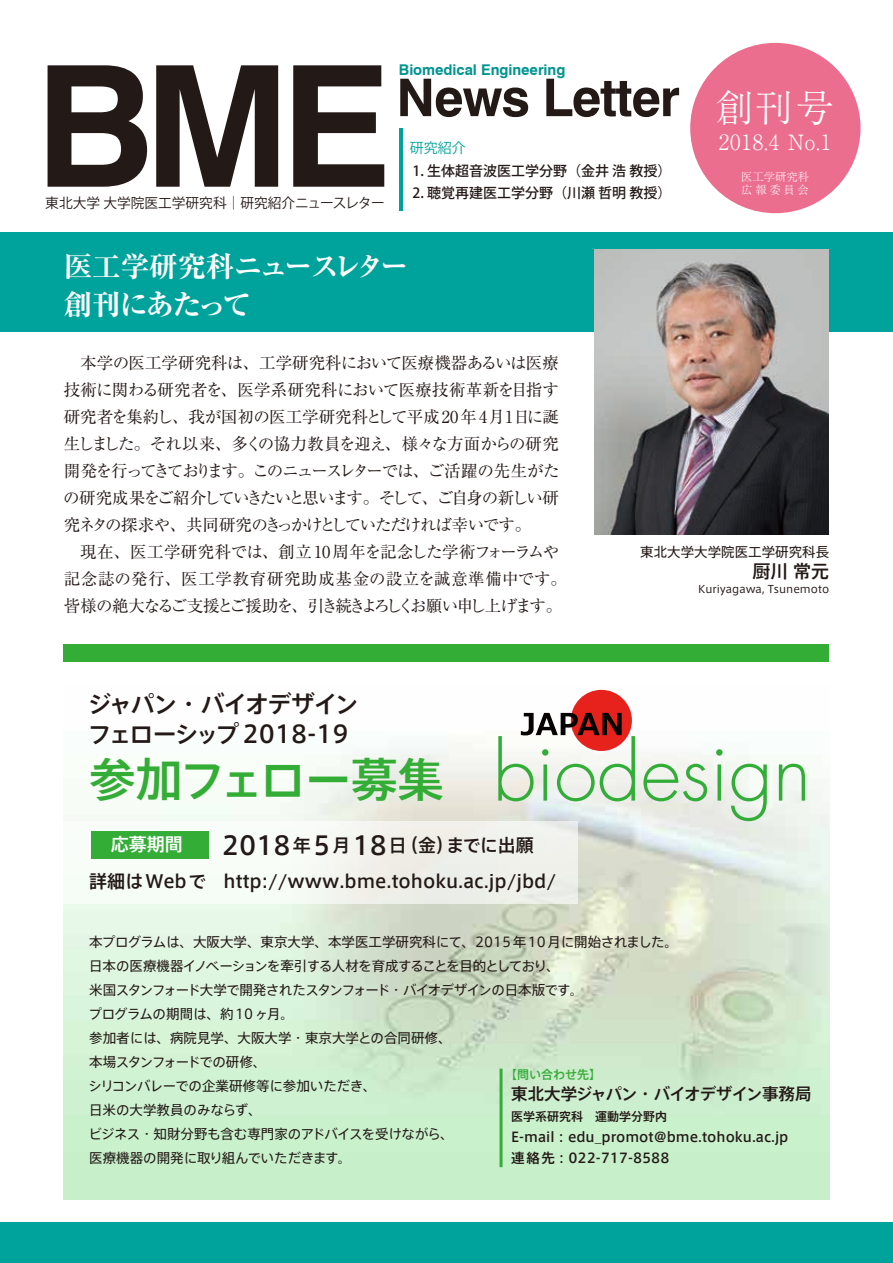
<style>
.page{position:relative;width:893px;height:1263px;background:#fff}
.page>*{position:absolute;margin:0;border:0;box-sizing:border-box;transform-origin:0 0}
.t1{font:700 168.75px "Swiss 721 BT";color:#231916}
.t2{font:700 52.05px "Swiss 721 BT";letter-spacing:-.02em;color:#231916}
.t3{font:500 46.5px "Axis Std";letter-spacing:-.03em;color:#34ad37}
.t4{font:300 37.8px "Ryumin Pr 6";color:#fff}
.t5{font:700 expanded 28.5px/38px "Ryumin Pr 6";letter-spacing:-.06em;color:#fff}
.t6{font:500 24px/30px "Axis Std";letter-spacing:-.07em;color:#231916}
.t7{font:300 21px "Ryumin Pr 6";letter-spacing:.04em;color:#fff}
.t8{font:500 18px "Axis Std";color:#231916}
.t9{font:500 18px "Axis Std";color:#fff}
.t10{font:16.5px/27px "Ryumin Pr 6";letter-spacing:-.04em;color:#231916}
.t11{font:500 16.5px "Axis Std";letter-spacing:-.045em;color:#231916}
.t12{font:700 14.85px "Swiss 721 BT";letter-spacing:-.005em;color:#009592}
.t13{font:500 13.95px "Koz Go Pr 6 N";color:#231916}
.t14{font:13.95px "Koz Go Pr 6 N";color:#00a39b}
.t15{font:13.65px "Koz Go Pr 6 N";color:#231916}
.t16{font:13.5px/24px "Axis Std";letter-spacing:-.01em;color:#231916}
.t17{font:500 13.5px/21px "Axis Std";color:#231916}
.t18{font:500 12px "Axis Std";color:#231916}
.t19{font:500 12px "Axis Std";color:#34ad37}
.t20{font:300 11.25px/13.2px "Ryumin Pr 6";color:#fff}
.t21{font:10.5px "Axis Std";color:#231916}
.s1{font-size:25.5px}
</style>
<div class="page">
<img style="left:64px;top:689px;width:765px;height:510px">
<div style="left:45px;top:821px;width:533px;height:83px;background:linear-gradient(to right,#fbfffc,#edede7)"></div>
<div style="left:0;top:233px;width:893px;height:99px;background:#00a39b"></div>
<div style="left:0;top:1223px;width:893px;height:40px;background:#00a39b"></div>
<div style="left:690px;top:43px;width:170px;height:170px;background:#ec6e8f;border-radius:50%"></div>
<img style="left:595px;top:249px;width:234px;height:285px">
<hr style="left:399px;top:128px;width:3px;height:83px;background:#00a39b">
<img style="left:498px;top:736px;width:307px;height:85px">
<div style="left:571px;top:690px;width:61px;height:61px;background:#e7221c;border-radius:50%"></div>
<svg style="left:521px;top:713px;width:101px;height:22px"></svg>
<div style="left:64px;top:644px;width:765px;height:17px;background:#34ad37"></div>
<hr style="left:500px;top:1069px;width:2px;height:98px;background:#34ad37">
<div style="left:91px;top:831px;width:118px;height:27px;background:#34ad37"></div>
<h1 class="t1" style="left:35px;top:24px;width:357px">BME</h1>
<p class="t15" style="left:45px;top:195px;width:341px">東北大学 大学院医工学研究科｜研究紹介ニュースレター</p>
<p class="t12" style="left:399px;top:61px;width:168px">Biomedical Engineering</p>
<h2 class="t2" style="left:396px;top:66px;width:285px">News Letter</h2>
<p class="t14" style="left:410px;top:140px;width:58px">研究紹介</p>
<p class="t13" style="left:413px;top:163px;width:260px">1. 生体超音波医工学分野（金井 浩 教授）</p>
<p class="t13" style="left:413px;top:185px;width:260px">2. 聴覚再建医工学分野（川瀬 哲明 教授）</p>
<h3 class="t4" style="left:716px;top:79px;width:120px">創刊号</h3>
<p class="t7" style="left:719px;top:125px;width:114px">2018.4 No.1</p>
<p class="t20" style="left:741px;top:169px;width:69px">医工学研究科広報委員会</p>
<h3 class="t5" style="left:64px;top:246px;width:346px">医工学研究科ニュースレター創刊にあたって</h3>
<p class="t10" style="left:63px;top:348px;width:505px">　本学の医工学研究科は、工学研究科において医療機器あるいは医療技術に関わる研究者を、医学系研究科において医療技術革新を目指す研究者を集約し、我が国初の医工学研究科として平成20年4月1日に誕生しました。それ以来、多くの協力教員を迎え、様々な方面からの研究開発を行ってきております。このニュースレターでは、ご活躍の先生がたの研究成果をご紹介していきたいと思います。そして、ご自身の新しい研究ネタの探求や、共同研究のきっかけとしていただければ幸いです。<br>　現在、医工学研究科では、創立10周年を記念した学術フォーラムや記念誌の発行、医工学教育研究助成基金の設立を誠意準備中です。皆様の絶大なるご支援とご援助を、引き続きよろしくお願い申し上げます。</p>
<h3 class="t6" style="left:88px;top:687px;width:272px">ジャパン・バイオデザインフェローシップ 2018-19</h3>
<h3 class="t3" style="left:89px;top:744px;width:356px">参加フェロー募集</h3>
<p class="t9" style="left:111px;top:831px;width:73px">応募期間</p>
<p class="t8" style="left:222px;top:831px;width:313px"><span class="s1">2018</span>年<span class="s1">5</span>月<span class="s1">18</span>日（金）までに出願</p>
<p class="t8" style="left:89px;top:868px;width:468px">詳細はWebで　http://www.bme.tohoku.ac.jp/jbd/</p>
<p class="t16" style="left:640px;top:539px;width:190px">東北大学大学院医工学研究科長</p>
<p class="t8" style="left:752px;top:558px;width:78px">厨川 常元</p>
<p class="t21" style="left:698px;top:582px;width:132px">Kuriyagawa, Tsunemoto</p>
<p class="t16" style="left:88px;top:929px;width:591px">本プログラムは、大阪大学、東京大学、本学医工学研究科にて、2015年10月に開始されました。日本の医療機器イノベーションを牽引する人材を育成することを目的としており、<br>米国スタンフォード大学で開発されたスタンフォード・バイオデザインの日本版です。<br>プログラムの期間は、約10ヶ月。<br>参加者には、病院見学、大阪大学・東京大学との合同研修、<br>本場スタンフォードでの研修、<br>シリコンバレーでの企業研修等に参加いただき、<br>日米の大学教員のみならず、<br>ビジネス・知財分野も含む専門家のアドバイスを受けながら、<br>医療機器の開発に取り組んでいただきます。</p>
<p class="t19" style="left:505px;top:1065px;width:97px">【問い合わせ先】</p>
<p class="t11" style="left:511px;top:1081px;width:302px">東北大学ジャパン・バイオデザイン事務局</p>
<p class="t18" style="left:511px;top:1107px;width:157px">医学系研究科　運動学分野内</p>
<p class="t17" style="left:511px;top:1126px;width:279px">E-mail：edu_promot@bme.tohoku.ac.jp連絡先：022-717-8588</p>
</div>
